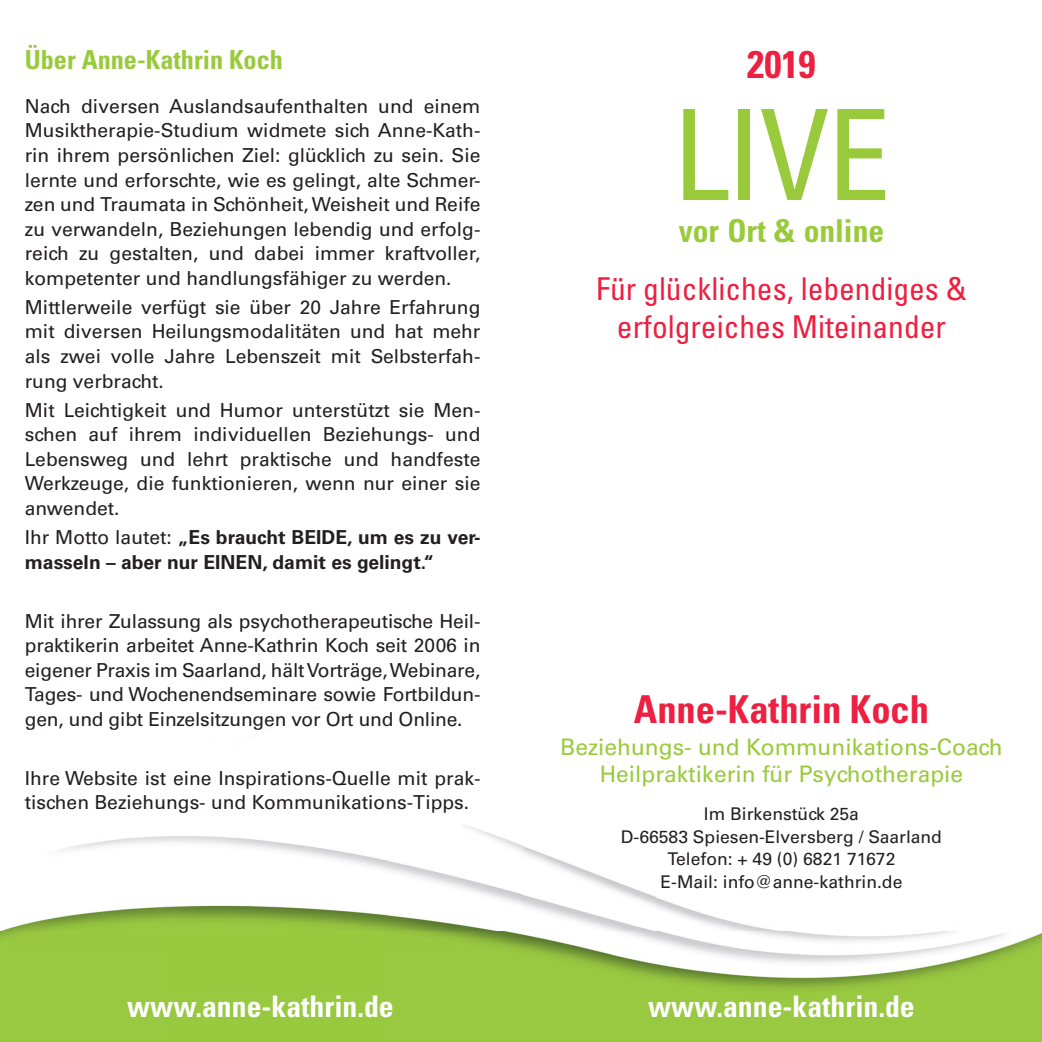
<style>
.page{position:relative;width:1042px;height:1042px;background:#fff}
.page>*{position:absolute;margin:0;border:0;box-sizing:border-box;transform-origin:0 0}
.t1{font:condensed 126px "Univers LT Std";color:#99ca3b}
.t2{font:700 condensed 38.5px "Univers LT Std";color:#ed2041}
.t3{font:condensed 31.5px/37.8px "Univers LT Std";color:#ed2041;text-align:center}
.t4{font:700 condensed 31.5px "Univers LT Std";color:#99ca3b}
.t5{font:700 condensed 29.75px "Univers LT Std";color:#fff}
.t6{font:700 condensed 26.25px "Univers LT Std";color:#99ca3b}
.t7{font:22.75px/27.3px "Univers LT Std";color:#99ca3b;text-align:center}
.t8{font:19.25px/24.5px "Univers LT Std";color:#231f20;text-align:justify}
.t9{font:700 19.25px/24.5px "Univers LT Std";color:#231f20}
.t10{font:17.5px/22.8px "Univers LT Std";color:#231f20;text-align:center}
.s1{font-weight:400}
</style>
<div class="page">
<img style="left:0;top:825px;width:1042px;height:217px">
<h3 class="t6" style="left:25px;top:49px;width:260px">Über Anne-Kathrin Koch</h3>
<p class="t8" style="left:25px;top:95px;width:457px">Nach diversen Auslandsaufenthalten und einem Musiktherapie-Studium widmete sich Anne-Kath&shy;rin ihrem persönlichen Ziel: glücklich zu sein. Sie lernte und erforschte, wie es gelingt, alte Schmer&shy;zen und Traumata in Schönheit, Weisheit und Reife zu verwandeln, Beziehungen lebendig und erfolg&shy;reich zu gestalten, und dabei immer kraftvoller, kompetenter und handlungsfähiger zu werden.</p>
<p class="t8" style="left:25px;top:296px;width:457px">Mittlerweile verfügt sie über 20 Jahre Erfahrung mit diversen Heilungsmodalitäten und hat mehr als zwei volle Jahre Lebenszeit mit Selbsterfah&shy;rung verbracht.</p>
<p class="t8" style="left:25px;top:399px;width:457px">Mit Leichtigkeit und Humor unterstützt sie Men&shy;schen auf ihrem individuellen Beziehungs- und Lebensweg und lehrt praktische und handfeste Werkzeuge, die funktionieren, wenn nur einer sie anwendet.</p>
<p class="t9" style="left:25px;top:527px;width:457px"><span class="s1">Ihr Motto lautet:</span> „Es braucht BEIDE, um es zu ver&shy;masseln – aber nur EINEN, damit es gelingt.“</p>
<p class="t8" style="left:25px;top:610px;width:457px">Mit ihrer Zulassung als psychotherapeutische Heil&shy;praktikerin arbeitet Anne-Kathrin Koch seit 2006 in eigener Praxis im Saarland, hält Vorträge, Webinare, Tages- und Wochenendseminare sowie Fortbildun&shy;gen, und gibt Einzelsitzungen vor Ort und Online.</p>
<p class="t8" style="left:25px;top:767px;width:457px">Ihre Website ist eine Inspirations-Quelle mit prak&shy;tischen Beziehungs- und Kommunikations-Tipps.</p>
<h2 class="t2" style="left:747px;top:49px;width:70px">2019</h2>
<h1 class="t1" style="left:673px;top:106px;width:219px">LIVE</h1>
<h3 class="t4" style="left:679px;top:218px;width:207px">vor Ort &amp; online</h3>
<h3 class="t3" style="left:596px;top:272px;width:372px">Für glückliches, lebendiges &amp; erfolgreiches Miteinander</h3>
<h2 class="t2" style="left:634px;top:694px;width:297px">Anne-Kathrin Koch</h2>
<p class="t7" style="left:560px;top:734px;width:444px">Beziehungs- und Kommunikations-Coach<br>Heilpraktikerin für Psychotherapie</p>
<p class="t10" style="left:621px;top:803px;width:322px">Im Birkenstück 25a<br>D-66583 Spiesen-Elversberg / Saarland<br>Telefon: + 49 (0) 6821 71672<br>E-Mail: info@anne-kathrin.de</p>
<h3 class="t5" style="left:127px;top:995px;width:268px">www.anne-kathrin.de</h3>
<h3 class="t5" style="left:648px;top:995px;width:268px">www.anne-kathrin.de</h3>
</div>
